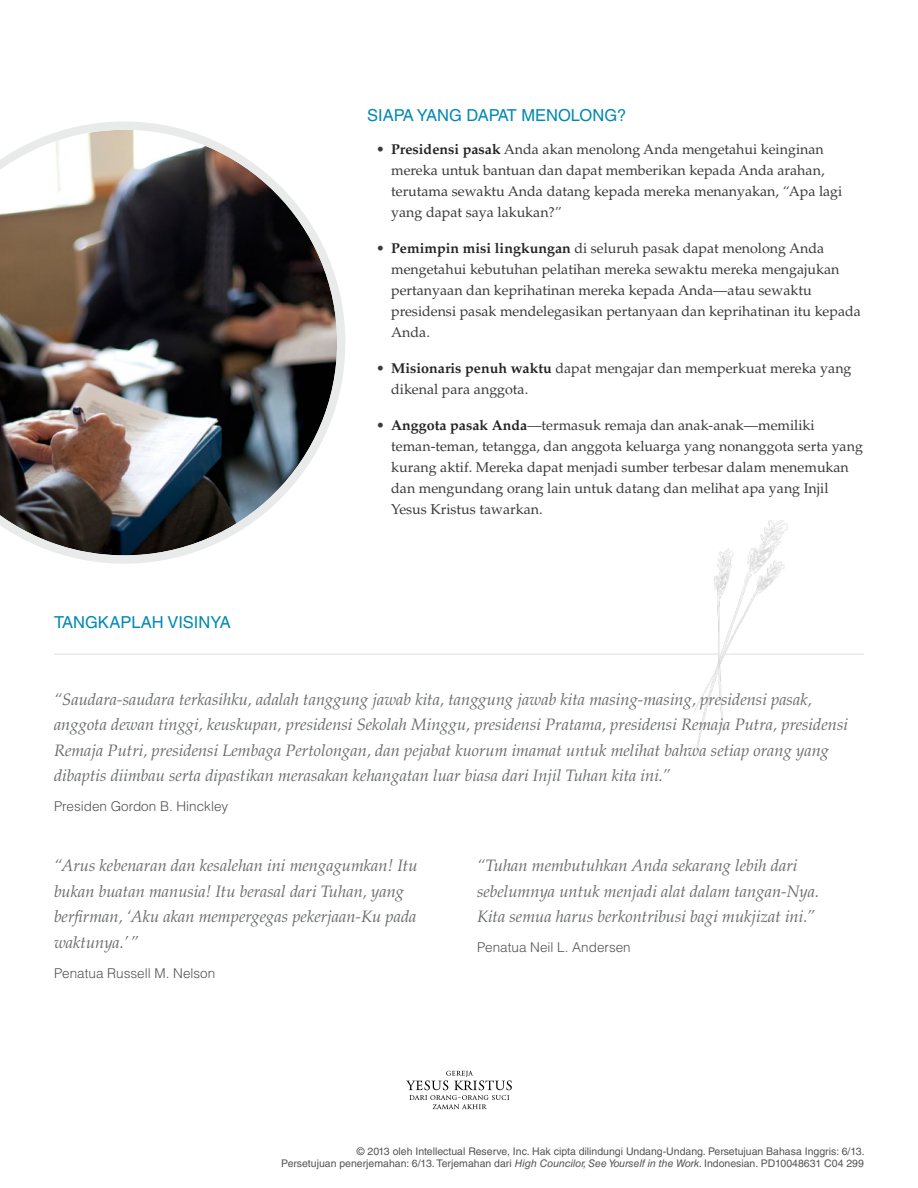
<style>
.page{position:relative;width:918px;height:1188px;background:#fff}
.page>*{position:absolute;margin:0;border:0;box-sizing:border-box;transform-origin:0 0}
.para_Quote{font:italic 16.5px/25.5px "Palatinolds Lat";color:#6a6c6c}
.para_SectionTitle{font:16.5px "Helveticalds Lat";color:#0089b1}
.para_bullets{font:14.25px/21px "Palatinolds Lat";color:#393a39}
.para_QuoteCite{font:300 13.5px "Helveticalds Lat";color:#535454}
.para_copyright{font:10.5px/12px "Helveticalds Lat";color:#535454;text-align:right}
.s1{font-weight:700;color:#242424}
.s2{font-style:italic}
</style>
<div class="page">
<img style="left:694px;top:520px;width:94px;height:230px">
<img style="left:0;top:122px;width:345px;height:442px">
<hr style="left:54px;top:653px;width:810px;height:2px;background:#e9eaea">
<svg style="left:406px;top:1071px;width:106px;height:38px"></svg>
<p class="para_SectionTitle" style="left:54px;top:609px;width:178px">TANGKAPLAH VISINYA</p>
<p class="para_SectionTitle" style="left:367px;top:102px;width:261px">SIAPA YANG DAPAT MENOLONG?</p>
<p class="para_bullets" style="left:391px;top:137px;width:453px;text-indent:-15px">• <span class="s1">Presidensi pasak</span> Anda akan menolong Anda mengetahui keinginan mereka untuk bantuan dan dapat memberikan kepada Anda arahan, terutama sewaktu Anda datang kepada mereka menanyakan, “Apa lagi yang dapat saya lakukan?”</p>
<p class="para_bullets" style="left:391px;top:236px;width:471px;text-indent:-15px">• <span class="s1">Pemimpin misi lingkungan</span> di seluruh pasak dapat menolong Anda mengetahui kebutuhan pelatihan mereka sewaktu mereka mengajukan pertanyaan dan keprihatinan mereka kepada Anda—atau sewaktu presidensi pasak mendelegasikan pertanyaan dan keprihatinan itu kepada Anda.</p>
<p class="para_bullets" style="left:391px;top:356px;width:462px;text-indent:-15px">• <span class="s1">Misionaris penuh waktu</span> dapat mengajar dan memperkuat mereka yang dikenal para anggota.</p>
<p class="para_bullets" style="left:391px;top:413px;width:473px;text-indent:-15px">• <span class="s1">Anggota pasak Anda</span>—termasuk remaja dan anak-anak—memiliki teman-teman, tetangga, dan anggota keluarga yang nonanggota serta yang kurang aktif. Mereka dapat menjadi sumber terbesar dalam menemukan dan mengundang orang lain untuk datang dan melihat apa yang Injil Yesus Kristus tawarkan.</p>
<p class="para_Quote" style="left:54px;top:685px;width:796px">“Saudara-saudara terkasihku, adalah tanggung jawab kita, tanggung jawab kita masing-masing, presidensi pasak, anggota dewan tinggi, keuskupan, presidensi Sekolah Minggu, presidensi Pratama, presidensi Remaja Putra, presidensi Remaja Putri, presidensi Lembaga Pertolongan, dan pejabat kuorum imamat untuk melihat bahwa setiap orang yang dibaptis diimbau serta dipastikan merasakan kehangatan luar biasa dari Injil Tuhan kita ini.”</p>
<p class="para_QuoteCite" style="left:54px;top:796px;width:176px">Presiden Gordon B. Hinckley</p>
<p class="para_Quote" style="left:54px;top:852px;width:365px">“Arus kebenaran dan kesalehan ini mengagumkan! Itu bukan buatan manusia! Itu berasal dari Tuhan, yang berfirman, ‘Aku akan mempergegas pekerjaan-Ku pada waktunya.’”</p>
<p class="para_QuoteCite" style="left:54px;top:962px;width:163px">Penatua Russell M. Nelson</p>
<p class="para_Quote" style="left:477px;top:852px;width:344px">“Tuhan membutuhkan Anda sekarang lebih dari sebelumnya untuk menjadi alat dalam tangan-Nya.<br>Kita semua harus berkontribusi bagi mukjizat ini.”</p>
<p class="para_QuoteCite" style="left:477px;top:937px;width:155px">Penatua Neil L. Andersen</p>
<p class="para_copyright" style="left:281px;top:1145px;width:585px">© 2013 oleh Intellectual Reserve, Inc. Hak cipta dilindungi Undang-Undang. Persetujuan Bahasa Inggris: 6/13.<br>Persetujuan penerjemahan: 6/13. Terjemahan dari <span class="s2">High Councilor, See Yourself in the Work.</span> Indonesian. PD10048631 C04 299</p>
</div>
